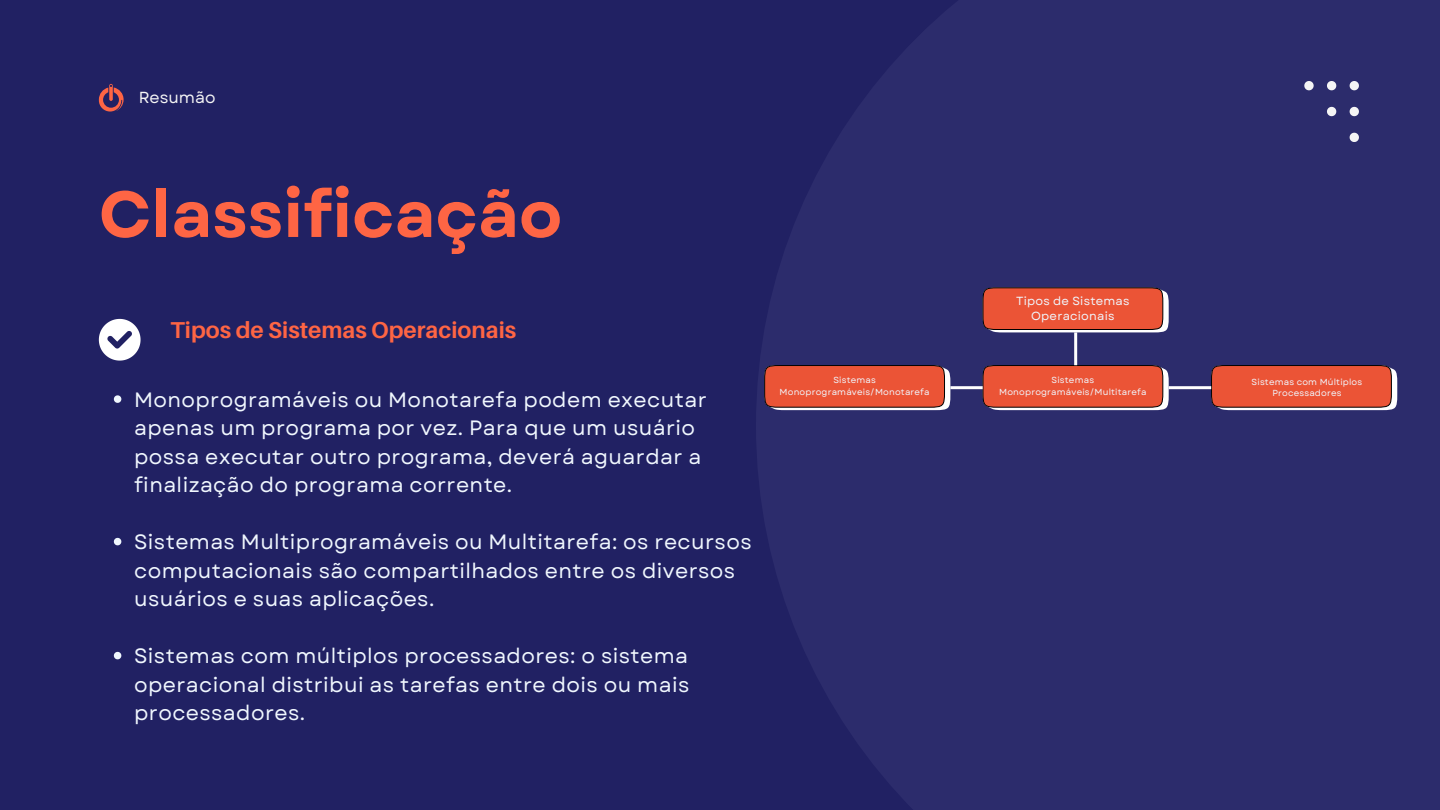
<style>
.page{position:relative;width:1440px;height:810px;background:#212163}
.page>*{position:absolute;margin:0;border:0;box-sizing:border-box;transform-origin:0 0}
.t1{font:700 65px "Garet";color:#fe6544}
.t2{font:700 23px "Aileron";color:#fe6544}
.t3{font:20.7px/28.5px "Garet";letter-spacing:.02em;color:#f0f7fe}
.t4{font:16px "Garet";color:#f5f5f5}
.t5{font:11.7px/15.8px "Garet";letter-spacing:.02em;color:#f0f7fe;text-align:center}
.t6{font:8.8px/11.7px "Garet";letter-spacing:.02em;color:#f0f7fe;text-align:center}
</style>
<div class="page">
<div style="left:756px;top:0;width:684px;height:810px;background:#2c2c6c"></div>
<svg style="left:99px;top:319px;width:42px;height:42px"></svg>
<svg style="left:99px;top:84px;width:25px;height:28px"></svg>
<svg style="left:983px;top:288px;width:186px;height:44px"></svg>
<div style="left:983px;top:288px;width:180px;height:42px;background:#eb5436;border-radius:15px"></div>
<div style="left:983px;top:288px;width:180px;height:42px;border:1px solid #000;border-radius:15px"></div>
<svg style="left:764px;top:365px;width:186px;height:45px"></svg>
<div style="left:765px;top:366px;width:180px;height:41px;background:#eb5436;border-radius:15px"></div>
<div style="left:764px;top:365px;width:181px;height:42px;border:1px solid #000;border-radius:15px"></div>
<svg style="left:1211px;top:365px;width:186px;height:45px"></svg>
<div style="left:1212px;top:366px;width:179px;height:41px;background:#eb5436;border-radius:15px"></div>
<div style="left:1211px;top:365px;width:181px;height:42px;border:1px solid #000;border-radius:15px"></div>
<svg style="left:983px;top:365px;width:186px;height:45px"></svg>
<div style="left:983px;top:366px;width:180px;height:41px;background:#eb5436;border-radius:15px"></div>
<div style="left:983px;top:365px;width:180px;height:42px;border:1px solid #000;border-radius:15px"></div>
<hr style="left:950px;top:386px;width:33px;height:3px;background:#fff">
<hr style="left:1169px;top:386px;width:42px;height:3px;background:#fff">
<hr style="left:1074px;top:332px;width:3px;height:33px;background:#fff">
<svg style="left:114px;top:395px;width:7px;height:8px"></svg>
<svg style="left:114px;top:538px;width:7px;height:7px"></svg>
<svg style="left:114px;top:652px;width:7px;height:7px"></svg>
<svg style="left:1304px;top:81px;width:10px;height:9px"></svg>
<svg style="left:1327px;top:81px;width:9px;height:9px"></svg>
<svg style="left:1350px;top:81px;width:9px;height:9px"></svg>
<svg style="left:1327px;top:107px;width:9px;height:9px"></svg>
<svg style="left:1350px;top:107px;width:9px;height:9px"></svg>
<svg style="left:1350px;top:133px;width:9px;height:9px"></svg>
<p class="t4" style="left:139px;top:85px;width:78px">Resumão</p>
<p class="t1" style="left:99px;top:167px;width:465px">Classificação</p>
<p class="t2" style="left:171px;top:316px;width:347px">Tipos de Sistemas Operacionais</p>
<p class="t3" style="left:134px;top:385px;width:574px">Monoprogramáveis ou Monotarefa podem executar apenas um programa por vez. Para que um usuário possa executar outro programa, deverá aguardar a finalização do programa corrente.</p>
<p class="t3" style="left:134px;top:528px;width:619px">Sistemas Multiprogramáveis ou Multitarefa: os recursos computacionais são compartilhados entre os diversos usuários e suas aplicações.</p>
<p class="t3" style="left:134px;top:642px;width:557px;text-align:justify">Sistemas com múltiplos processadores: o sistema operacional distribui as tarefas entre dois ou mais processadores.</p>
<p class="t5" style="left:1016px;top:293px;width:115px">Tipos de Sistemas<br>Operacionais</p>
<p class="t6" style="left:780px;top:374px;width:151px">Sistemas<br>Monoprogramáveis/Monotarefa</p>
<p class="t6" style="left:1252px;top:376px;width:112px">Sistemas com Múltiplos<br>Processadores</p>
<h5 class="t6" style="left:999px;top:374px;width:149px">Sistemas<br>Monoprogramáveis/Multitarefa</h5>
</div>
